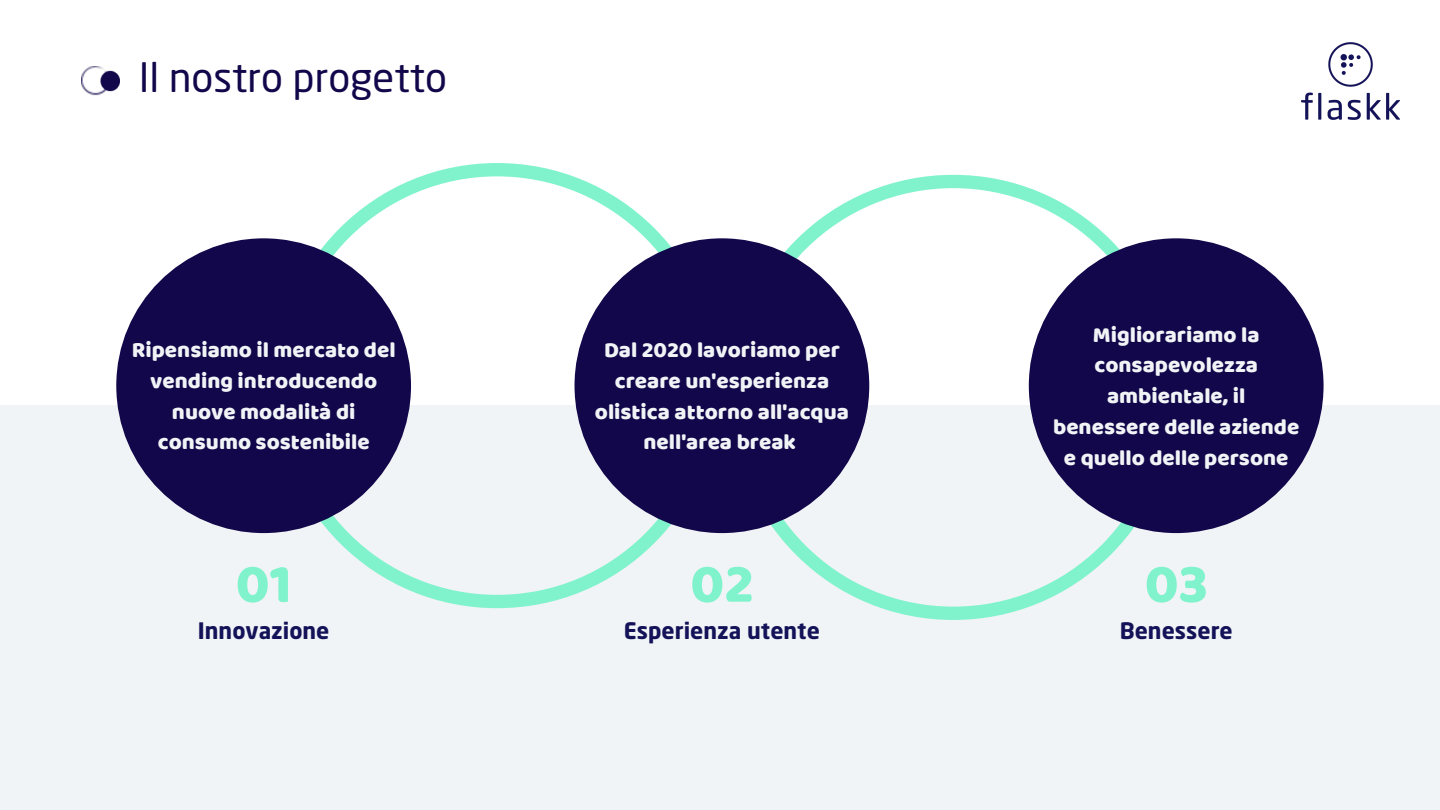
<style>
.page{position:relative;width:1440px;height:810px;background:#fff}
.page>*{position:absolute;margin:0;border:0;box-sizing:border-box;transform-origin:0 0}
.t1{font:56.1px "Baloo";color:#80f3cc}
.t2{font:40.1px "Neo Sans Std";color:#12074a}
.t3{font:22.4px/30.8px "Baloo";color:#f1f4f6;text-align:center}
.t4{font:700 22.4px "Neo Sans Std";color:#141359}
</style>
<div class="page">
<img style="left:81px;top:67px;width:39px;height:28px">
<div style="left:0;top:405px;width:1440px;height:405px;background:#f1f4f6"></div>
<svg style="left:274px;top:163px;width:446px;height:445px"></svg>
<div style="left:116px;top:238px;width:295px;height:295px;background:#12074a;border-radius:50%"></div>
<svg style="left:731px;top:175px;width:445px;height:445px;fill:#f1f4f6"></svg>
<div style="left:575px;top:238px;width:294px;height:295px;background:#12074a;border-radius:50%"></div>
<div style="left:1029px;top:238px;width:295px;height:295px;background:#12074a;border-radius:50%"></div>
<img style="left:1301px;top:42px;width:98px;height:78px">
<p class="t2" style="left:139px;top:61px;width:310px">Il nostro progetto</p>
<p class="t3" style="left:132px;top:334px;width:265px">Ripensiamo il mercato del vending introducendo nuove modalità di consumo sostenibile</p>
<p class="t3" style="left:595px;top:334px;width:256px">Dal 2020 lavoriamo per creare un'esperienza olistica attorno all'acqua nell'area break</p>
<p class="t3" style="left:1053px;top:319px;width:248px">Migliorariamo la consapevolezza ambientale, il benessere delle aziende e quello delle persone</p>
<p class="t1" style="left:236px;top:550px;width:58px">01</p>
<p class="t1" style="left:690px;top:550px;width:65px">02</p>
<p class="t1" style="left:1145px;top:550px;width:65px">03</p>
<p class="t4" style="left:198px;top:622px;width:133px">Innovazione</p>
<p class="t4" style="left:624px;top:622px;width:198px">Esperienza utente</p>
<p class="t4" style="left:1120px;top:622px;width:115px">Benessere</p>
</div>
